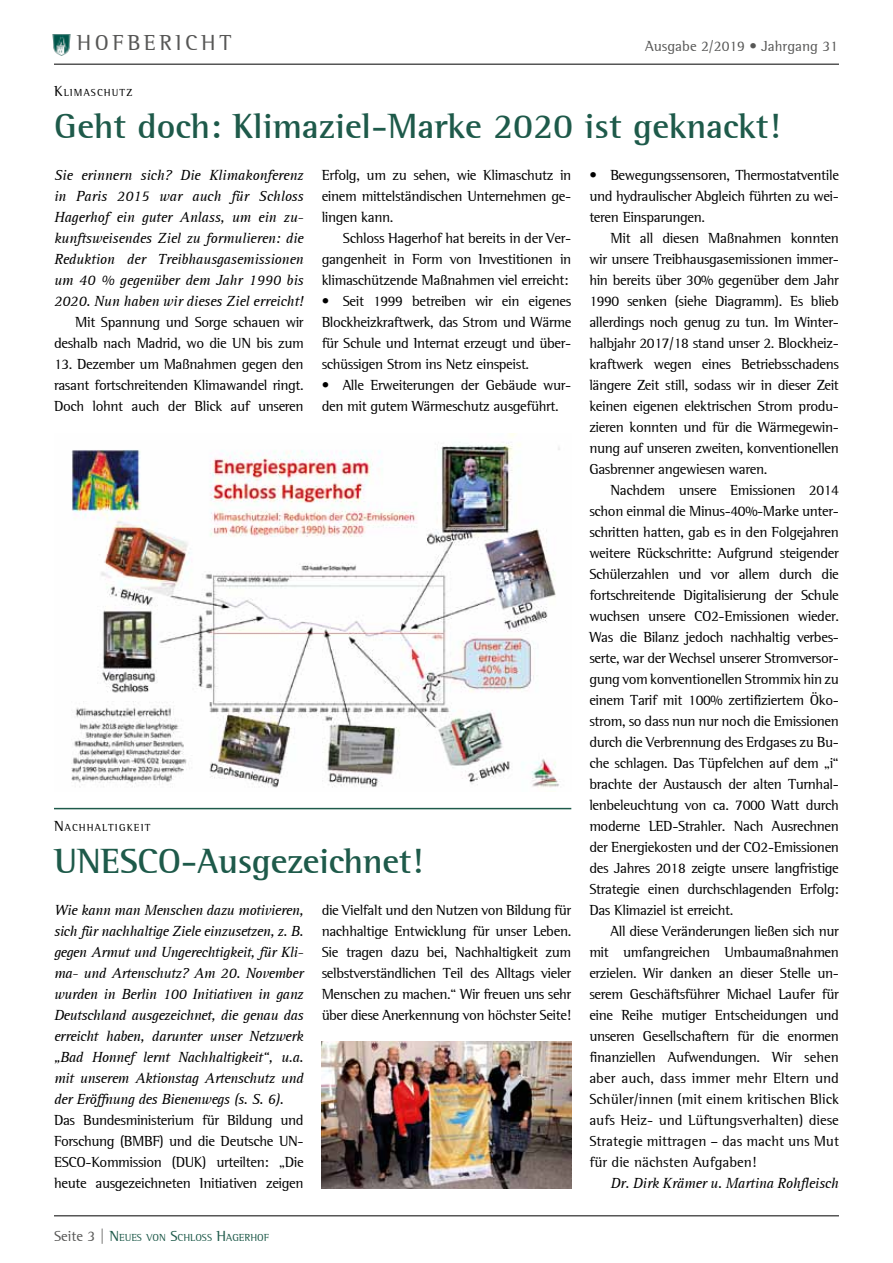
<style>
.page{position:relative;width:893px;height:1263px;background:#fff}
.page>*{position:absolute;margin:0;border:0;box-sizing:border-box;transform-origin:0 0}
.t1{font:700 36px "AT Rotis Semi Serif";color:#1e5a4a}
.t2{font:22.35px "AT Rotis Semi Serif";letter-spacing:.16em;color:#575756}
.t3{font:15px/21px "AT Rotis Semi Serif";letter-spacing:-.025em;color:#000;text-align:justify}
.t4{font:italic 15px/21px "AT Rotis Serif";letter-spacing:-.02em;color:#000;text-align:justify}
.t5{font:15px "AT Rotis Semi Serif";color:#575756}
.t6{font:10.5px "AT Rotis Semi Serif";color:#1e5a4a}
.t7{font:10.5px "AT Rotis Semi Serif";letter-spacing:.105em;color:#000}
.s1{font-size:15px}
.s2{font-size:15px;color:#575756}
</style>
<div class="page">
<hr style="left:54px;top:64px;width:785px;height:1px;background:#000">
<hr style="left:54px;top:1215px;width:785px;height:1px;background:#000">
<img style="left:53px;top:35px;width:17px;height:20px">
<img style="left:71px;top:433px;width:489px;height:355px">
<hr style="left:54px;top:808px;width:517px;height:1px;background:#1e5a4a">
<img style="left:322px;top:1041px;width:249px;height:147px">
<h2 class="t2" style="left:77px;top:30px;width:156px">HOFBERICHT</h2>
<p class="t5" style="left:645px;top:38px;width:194px">Ausgabe 2/2019 • Jahrgang 31</p>
<p class="t7" style="left:54px;top:86px;width:80px"><span class="s1">K</span>LIMASCHUTZ</p>
<h1 class="t1" style="left:54px;top:104px;width:728px">Geht doch: Klimaziel-Marke 2020 ist geknackt!</h1>
<p class="t4" style="left:54px;top:165px;width:251px">Sie erinnern sich? Die Klimakonferenz in Paris 2015 war auch für Schloss Hagerhof ein guter Anlass, um ein zu&shy;kunftsweisendes Ziel zu formulieren: die Reduktion der Treibhausgasemissionen um 40 % gegenüber dem Jahr 1990 bis 2020. Nun haben wir dieses Ziel erreicht!</p>
<p class="t3" style="left:54px;top:311px;width:251px;text-align:right">Mit Spannung und Sorge schauen wir deshalb nach Madrid, wo die UN bis zum</p>
<p class="t3" style="left:54px;top:353px;width:251px">13. Dezember um Maßnahmen gegen den rasant fortschreitenden Klimawandel ringt.<br>Doch lohnt auch der Blick auf unseren</p>
<p class="t3" style="left:589px;top:164px;width:251px">• Bewegungssensoren, Thermostatventile und hydraulischer Abgleich führten zu wei&shy;teren Einsparungen.</p>
<p class="t3" style="left:589px;top:227px;width:251px;text-indent:21px">Mit all diesen Maßnahmen konnten wir unsere Treibhausgasemissionen immer&shy;hin bereits über 30% gegenüber dem Jahr 1990 senken (siehe Diagramm). Es blieb allerdings noch genug zu tun. Im Winter&shy;halbjahr 2017/18 stand unser 2. Blockheiz&shy;kraftwerk wegen eines Betriebsschadens längere Zeit still, sodass wir in dieser Zeit keinen eigenen elektrischen Strom produ&shy;zieren konnten und für die Wärmegewin&shy;nung auf unseren zweiten, konventionellen Gasbrenner angewiesen waren.</p>
<p class="t3" style="left:589px;top:479px;width:251px;text-indent:21px">Nachdem unsere Emissionen 2014 schon einmal die Minus-40%-Marke unter&shy;schritten hatten, gab es in den Folgejahren weitere Rückschritte: Aufgrund steigender Schülerzahlen und vor allem durch die fortschreitende Digitalisierung der Schule wuchsen unsere CO2-Emissionen wieder.<br>Was die Bilanz jedoch nachhaltig verbes&shy;serte, war der Wechsel unserer Stromversor&shy;gung vom konventionellen Strommix hin zu einem Tarif mit 100% zertifiziertem Öko&shy;strom, so dass nun nur noch die Emissionen durch die Verbrennung des Erdgases zu Bu&shy;che schlagen. Das Tüpfelchen auf dem „i“ brachte der Austausch der alten Turnhal&shy;lenbeleuchtung von ca. 7000 Watt durch moderne LED-Strahler. Nach Ausrechnen der Energiekosten und der CO2-Emissionen des Jahres 2018 zeigte unsere langfristige Strategie einen durchschlagenden Erfolg:<br>Das Klimaziel ist erreicht.</p>
<p class="t3" style="left:589px;top:920px;width:251px;text-indent:21px">All diese Veränderungen ließen sich nur mit umfangreichen Umbaumaßnahmen erzielen. Wir danken an dieser Stelle un&shy;serem Geschäftsführer Michael Laufer für eine Reihe mutiger Entscheidungen und unseren Gesellschaftern für die enormen finanziellen Aufwendungen. Wir sehen aber auch, dass immer mehr Eltern und Schüler/innen (mit einem kritischen Blick aufs Heiz- und Lüftungsverhalten) diese Strategie mittragen – das macht uns Mut für die nächsten Aufgaben!</p>
<p class="t4" style="left:611px;top:1173px;width:230px">Dr. Dirk Krämer u. Martina Rohfleisch</p>
<p class="t3" style="left:322px;top:164px;width:251px">Erfolg, um zu sehen, wie Klimaschutz in einem mittelständischen Unternehmen ge&shy;lingen kann.</p>
<p class="t3" style="left:322px;top:227px;width:251px;text-indent:21px">Schloss Hagerhof hat bereits in der Ver&shy;gangenheit in Form von Investitionen in klimaschützende Maßnahmen viel erreicht:</p>
<p class="t3" style="left:322px;top:290px;width:251px">• Seit 1999 betreiben wir ein eigenes Blockheizkraftwerk, das Strom und Wärme für Schule und Internat erzeugt und über&shy;schüssigen Strom ins Netz einspeist.</p>
<p class="t3" style="left:322px;top:374px;width:251px">• Alle Erweiterungen der Gebäude wur&shy;den mit gutem Wärmeschutz ausgeführt.</p>
<p class="t7" style="left:54px;top:821px;width:98px"><span class="s1">N</span>ACHHALTIGKEIT</p>
<h1 class="t1" style="left:54px;top:839px;width:371px">UNESCO-Ausgezeichnet!</h1>
<p class="t4" style="left:54px;top:900px;width:251px">Wie kann man Menschen dazu motivieren, sich für nachhaltige Ziele einzusetzen, z. B. gegen Armut und Ungerechtigkeit, für Kli&shy;ma- und Artenschutz? Am 20. November wurden in Berlin 100 Initiativen in ganz Deutschland ausgezeichnet, die genau das erreicht haben, darunter unser Netzwerk „Bad Honnef lernt Nachhaltigkeit“, u.a. mit unserem Aktionstag Artenschutz und der Eröffnung des Bienenwegs (s. S. 6).</p>
<p class="t3" style="left:54px;top:1109px;width:251px">Das Bundesministerium für Bildung und Forschung (BMBF) und die Deutsche UN-ESCO-Kommission (DUK) urteilten: „Die heute ausgezeichneten Initiativen zeigen</p>
<p class="t3" style="left:322px;top:899px;width:251px">die Vielfalt und den Nutzen von Bildung für nachhaltige Entwicklung für unser Leben.<br>Sie tragen dazu bei, Nachhaltigkeit zum selbstverständlichen Teil des Alltags vieler Menschen zu machen.“ Wir freuen uns sehr über diese Anerkennung von höchster Seite!</p>
<p class="t6" style="left:54px;top:1231px;width:217px"><span class="s2">Seite 3 |</span> <span class="s1">N</span>EUES VON <span class="s1">S</span>CHLOSS <span class="s1">H</span>AGERHOF</p>
</div>
